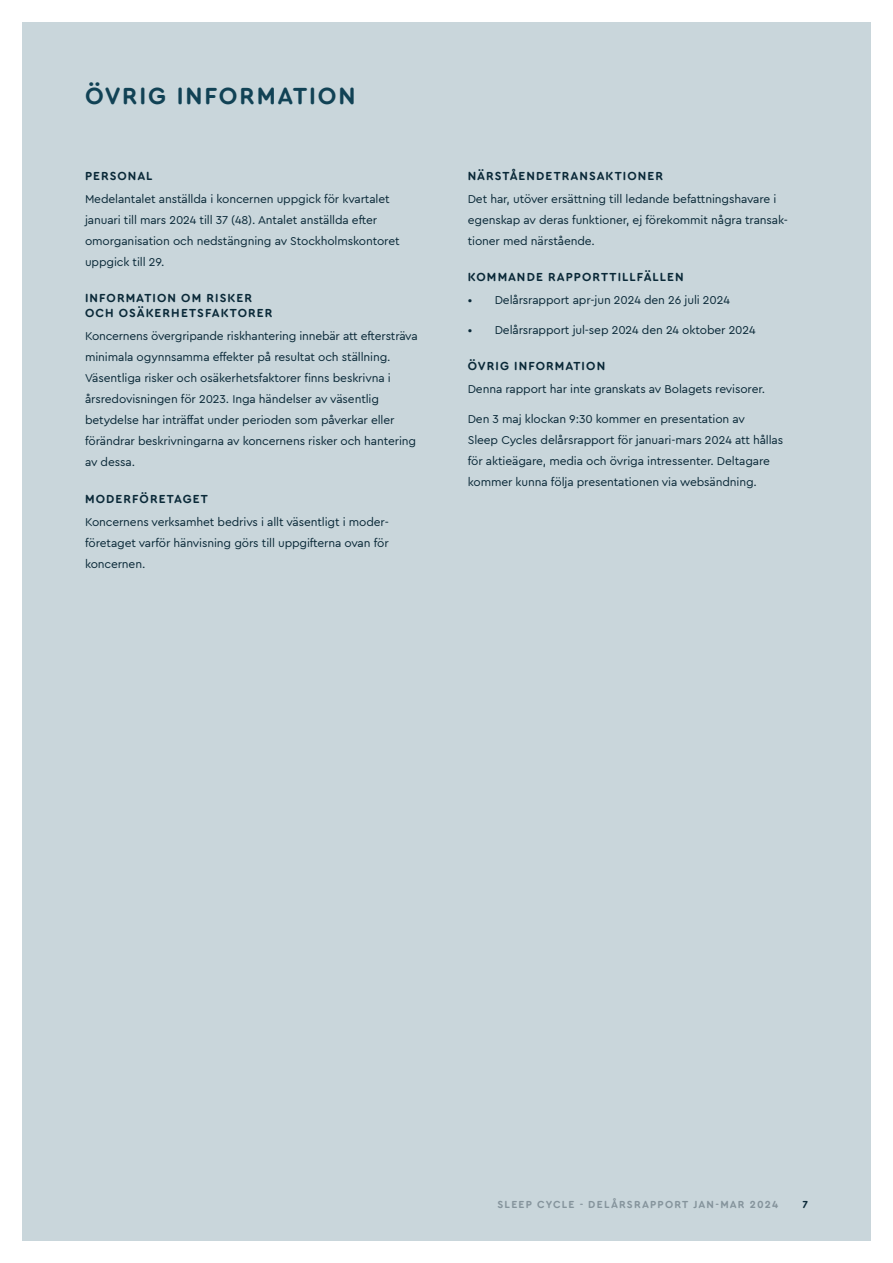
<style>
.page{position:relative;width:893px;height:1263px;background:#fff}
.page>*{position:absolute;margin:0;border:0;box-sizing:border-box;transform-origin:0 0}
.t1{font:700 24px "Cera Round Pro";letter-spacing:.075em;color:#114255}
.t2{font:12px/21px "Cera Round Pro";letter-spacing:-.01em;color:#0a2938}
.t3{font:700 12px/15px "Cera Round Pro";letter-spacing:.09em;color:#0a2938}
.t4{font:700 10.5px "Cera Round Pro";letter-spacing:.12em;color:#85949c}
.t5{font:700 10.5px "Cera Round Pro";color:#0a2938}
</style>
<div class="page">
<div style="left:22px;top:22px;width:849px;height:1219px;background:#c9d6db"></div>
<h1 class="t1" style="left:85px;top:80px;width:272px">ÖVRIG INFORMATION</h1>
<p class="t3" style="left:85px;top:168px;width:69px">PERSONAL</p>
<p class="t2" style="left:85px;top:188px;width:316px">Medelantalet anställda i koncernen uppgick för kvartalet januari till mars 2024 till 37 (48). Antalet anställda efter omorganisation och nedstängning av Stockholmskontoret uppgick till 29.</p>
<p class="t3" style="left:85px;top:290px;width:189px">INFORMATION OM RISKER<br>OCH OSÄKERHETSFAKTORER</p>
<p class="t2" style="left:85px;top:325px;width:334px">Koncernens övergripande riskhantering innebär att eftersträva minimala ogynnsamma effekter på resultat och ställning.<br>Väsentliga risker och osäkerhetsfaktorer finns beskrivna i årsredovisningen för 2023. Inga händelser av väsentlig betydelse har inträffat under perioden som påverkar eller förändrar beskrivningarna av koncernens risker och hantering av dessa.</p>
<p class="t3" style="left:85px;top:490px;width:116px">MODERFÖRETAGET</p>
<p class="t2" style="left:85px;top:511px;width:305px;text-align:justify">Koncernens verksamhet bedrivs i allt väsentligt i moder&shy;företaget varför hänvisning görs till uppgifterna ovan för koncernen.</p>
<p class="t3" style="left:468px;top:168px;width:197px">NÄRSTÅENDETRANSAKTIONER</p>
<p class="t2" style="left:468px;top:188px;width:322px">Det har, utöver ersättning till ledande befattningshavare i egenskap av deras funktioner, ej förekommit några transak&shy;tioner med närstående.</p>
<p class="t3" style="left:468px;top:269px;width:108px">KOMMANDE RAPPO</p>
<p class="t3" style="left:592px;top:269px;width:68px">RTTILLFÄLLE</p>
<p class="t3" style="left:675px;top:269px;width:10px">N</p>
<p class="t2" style="left:468px;top:289px;width:264px">• Delårsrapport apr-jun 2024 den 26 juli 2024</p>
<p class="t2" style="left:468px;top:319px;width:289px">• Delårsrapport jul-sep 2024 den 24 oktober 2024</p>
<p class="t3" style="left:468px;top:358px;width:139px">ÖVRIG INFORMATION</p>
<p class="t2" style="left:468px;top:378px;width:299px">Denna rapport har inte granskats av Bolagets revisorer.</p>
<p class="t2" style="left:468px;top:408px;width:317px">Den 3 maj klockan 9:30 kommer en presentation av<br>Sleep Cycles delårsrapport för januari-mars 2024 att hållas för aktieägare, media och övriga intressenter. Deltagare kommer kunna följa presentationen via websändning.</p>
<p class="t4" style="left:497px;top:1197px;width:130px">SLEEP CYCLE - DELÅRSRA</p>
<p class="t4" style="left:650px;top:1197px;width:51px">PPORT JAN</p>
<p class="t4" style="left:715px;top:1197px;width:14px">-MAR</p>
<p class="t4" style="left:750px;top:1197px;width:30px">2024</p>
<p class="t5" style="left:802px;top:1197px;width:7px">7</p>
</div>
